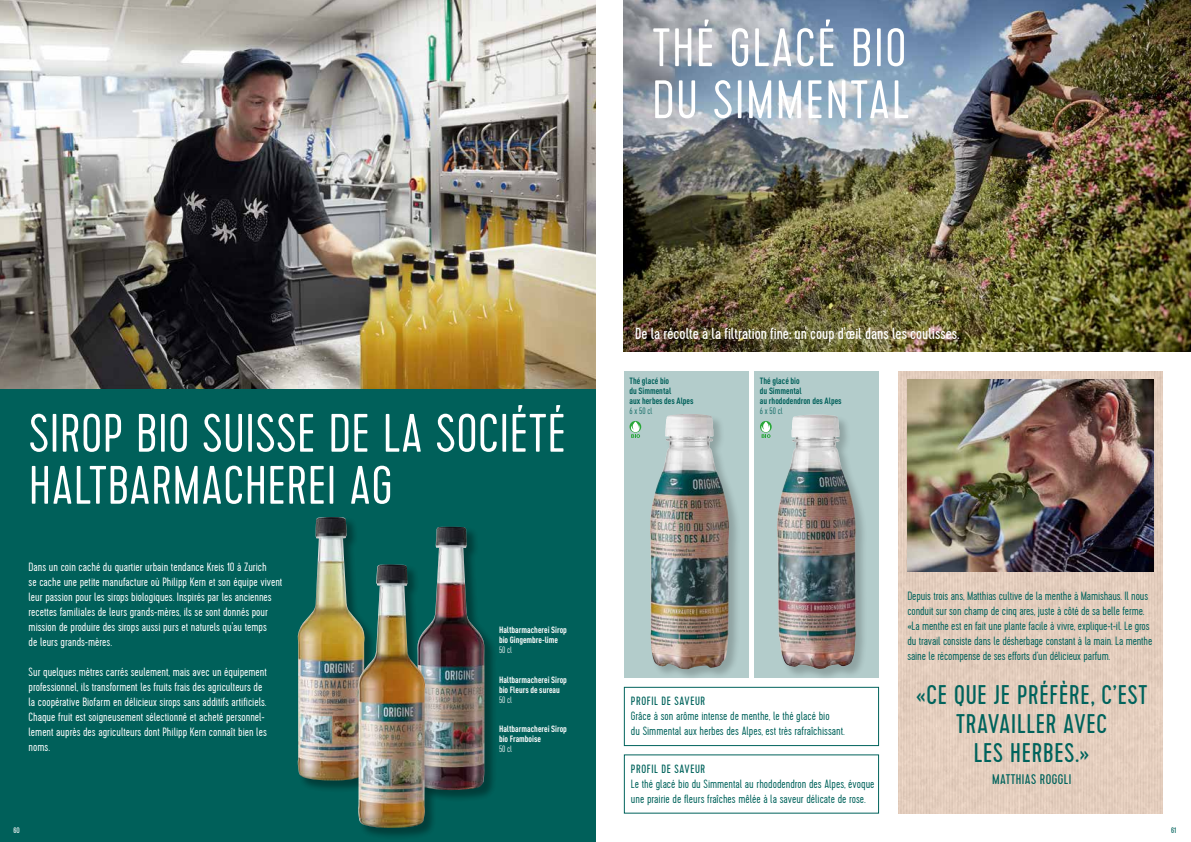
<style>
.page{position:relative;width:1191px;height:842px;background:#fff}
.page>*{position:absolute;margin:0;border:0;box-sizing:border-box;transform-origin:0 0}
.t1{font:300 54px/52px "Cervo";letter-spacing:.01em;color:#fff}
.t2{font:300 54px/52px "Cervo";letter-spacing:.03em;color:#fff}
.t3{font:27px/29px "Cervo";letter-spacing:.03em;color:#00635c;text-align:center}
.t4{font:16px "Cervo";color:#fff}
.t5{font:14px "Cervo";letter-spacing:.03em;color:#00635c}
.t6{font:300 12px/15px "Cervo";color:#fff}
.t7{font:300 12px/15px "Cervo";letter-spacing:-.01em;color:#00635c}
.t8{font:12px "Cervo";letter-spacing:.05em;color:#00635c}
.t9{font:700 condensed 9px/10px "DINOT";color:#fff}
.t10{font:700 condensed 9px/10px "DINOT";color:#00605a}
.t11{font:condensed 9px "DINOT";color:#fff}
.t12{font:condensed 9px "DINOT";color:#00605a}
.t13{font:8px "Cervo";color:#fff}
.t14{font:8px "Cervo";color:#00635c}
</style>
<div class="page">
<div style="left:0;top:388px;width:595px;height:454px;background:#00605a"></div>
<img style="left:0;top:0;width:595px;height:388px">
<div style="left:417px;top:527px;width:79px;height:275px;background:#000;opacity:.2"></div>
<img style="left:417px;top:527px;width:67px;height:263px">
<div style="left:298px;top:517px;width:79px;height:275px;background:#000;opacity:.2"></div>
<img style="left:298px;top:517px;width:66px;height:263px">
<div style="left:358px;top:564px;width:79px;height:276px;background:#000;opacity:.2"></div>
<img style="left:358px;top:564px;width:67px;height:264px">
<img style="left:624px;top:0;width:567px;height:351px">
<div style="left:754px;top:371px;width:125px;height:306px;background:#b3cccb"></div>
<div style="left:624px;top:371px;width:124px;height:306px;background:#b3cccb"></div>
<div style="left:777px;top:415px;width:90px;height:266px;background:#000;opacity:.2"></div>
<img style="left:777px;top:415px;width:79px;height:254px">
<svg style="left:760px;top:422px;width:11px;height:16px"></svg>
<svg style="left:629px;top:421px;width:12px;height:12px"></svg>
<svg style="left:630px;top:422px;width:10px;height:16px"></svg>
<img style="left:899px;top:371px;width:263px;height:443px">
<img style="left:907px;top:379px;width:246px;height:192px">
<div style="left:624px;top:687px;width:255px;height:59px;border:1px solid #00635c"></div>
<div style="left:650px;top:414px;width:91px;height:267px;background:#000;opacity:.2"></div>
<img style="left:650px;top:414px;width:79px;height:255px">
<h1 class="t2" style="left:652px;top:24px;width:259px">THÉ GLACÉ BIO<br>DU SIMMENTAL</h1>
<h1 class="t1" style="left:29px;top:409px;width:538px">SIROP BIO SUISSE DE LA SOCIÉTÉ<br>HALTBARMACHEREI AG</h1>
<p class="t6" style="left:29px;top:560px;width:255px">Dans un coin caché du quartier urbain tendance Kreis 10 à Zurich<br>se cache une petite manufacture où Philipp Kern et son équipe vivent leur passion pour les sirops biologiques. Inspirés par les anciennes recettes familiales de leurs grands-mères, ils se sont donnés pour mission de produire des sirops aussi purs et naturels qu'au temps<br>de leurs grands-mères.</p>
<p class="t6" style="left:29px;top:665px;width:240px">Sur quelques mètres carrés seulement, mais avec un équipement professionnel, ils transforment les fruits frais des agriculteurs de la coopérative Biofarm en délicieux sirops sans additifs artificiels.<br>Chaque fruit est soigneusement sélectionné et acheté personnel&shy;lement auprès des agriculteurs dont Philipp Kern connaît bien les noms.</p>
<p class="t9" style="left:499px;top:625px;width:69px">Haltbarmacherei Sirop bio Gingembre-lime</p>
<p class="t11" style="left:499px;top:645px;width:15px">50 cl</p>
<p class="t9" style="left:499px;top:675px;width:69px">Haltbarmacherei Sirop bio Fleurs de sureau</p>
<p class="t11" style="left:499px;top:694px;width:15px">50 cl</p>
<p class="t9" style="left:499px;top:723px;width:69px">Haltbarmacherei Sirop bio Framboise</p>
<p class="t11" style="left:499px;top:743px;width:15px">50 cl</p>
<h3 class="t4" style="left:635px;top:324px;width:325px">De la récolte à la filtration fine: un coup d'œil dans les coulisses.</h3>
<p class="t10" style="left:629px;top:376px;width:66px">Thé glacé bio<br>du Simmental<br>aux herbes des Alpes</p>
<p class="t12" style="left:629px;top:405px;width:24px">6 x 50 cl</p>
<p class="t10" style="left:760px;top:376px;width:83px">Thé glacé bio<br>du Simmental<br>au rhododendron des Alpes</p>
<p class="t12" style="left:760px;top:405px;width:24px">6 x 50 cl</p>
<p class="t8" style="left:631px;top:694px;width:76px">PROFIL DE SAVEUR</p>
<p class="t7" style="left:631px;top:709px;width:215px">Grâce à son arôme intense de menthe, le thé glacé bio<br>du Simmental aux herbes des Alpes, est très rafraîchissant.</p>
<p class="t8" style="left:631px;top:762px;width:76px">PROFIL DE SAVEUR</p>
<p class="t7" style="left:631px;top:776px;width:245px">Le thé glacé bio du Simmental au rhododendron des Alpes, évoque une prairie de fleurs fraîches mêlée à la saveur délicate de rose.</p>
<p class="t7" style="left:907px;top:588px;width:246px">Depuis trois ans, Matthias cultive de la menthe à Mamishaus. Il nous conduit sur son champ de cinq ares, juste à côté de sa belle ferme. «La menthe est en fait une plante facile à vivre, explique-t-il. Le gros du travail consiste dans le désherbage constant à la main. La menthe saine le récompense de ses efforts d’un délicieux parfum.</p>
<h2 class="t3" style="left:916px;top:681px;width:233px">«CE QUE JE PRÉFÈRE, C’EST<br>TRAVAILLER AVEC<br>LES HERBES.»</h2>
<p class="t5" style="left:992px;top:772px;width:81px">MATTHIAS ROGGLI</p>
<p class="t13" style="left:13px;top:826px;width:8px">60</p>
<p class="t14" style="left:1171px;top:826px;width:7px">61</p>
</div>
